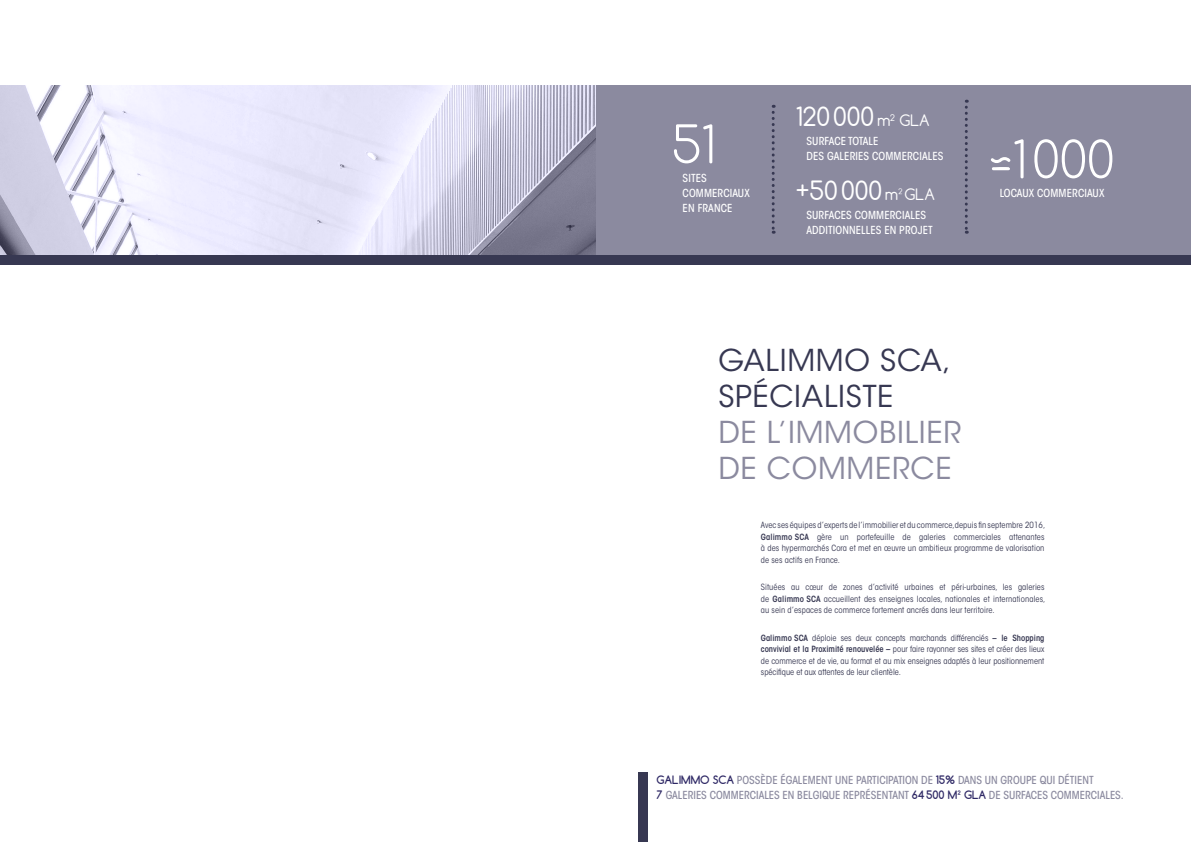
<style>
.page{position:relative;width:1191px;height:842px;background:#fff}
.page>*{position:absolute;margin:0;border:0;box-sizing:border-box;transform-origin:0 0}
.t1{font:300 50px "Comfortaa";color:#fff}
.t2{font:30px/36px "ITC Avant Garde Std";letter-spacing:.025em;color:#8b8a9f}
.t3{font:30px/36px "ITC Avant Garde Std";letter-spacing:.025em;color:#373852}
.t4{font:25px "Comfortaa";color:#fff}
.t5{font:500 condensed 11px/15px "ITC Avant Garde Std";color:#8b8a9f}
.t6{font:500 condensed 11px/15px "ITC Avant Garde Std";letter-spacing:.01em;color:#fff}
.t7{font:condensed 8.5px/11.5px "ITC Avant Garde Std";letter-spacing:.01em;color:#373852;text-align:justify}
.s1{font-size:15px}
.s2{font-weight:600}
.s3{font-family:"Comfortaa";font-weight:700;font-stretch:normal;color:#2e2865}
</style>
<div class="page">
<div style="left:0;top:86px;width:1191px;height:170px;background:#8b8a9f"></div>
<div style="left:638px;top:772px;width:9px;height:70px;background:#373852"></div>
<svg style="left:771px;top:105px;width:3px;height:129px"></svg>
<svg style="left:965px;top:100px;width:2px;height:134px"></svg>
<div style="left:0;top:255px;width:1191px;height:10px;background:#373852"></div>
<img style="left:0;top:85px;width:595px;height:170px">
<svg style="left:992px;top:167px;width:17px;height:3px"></svg>
<h1 class="t1" style="left:672px;top:113px;width:44px">51</h1>
<p class="t6" style="left:682px;top:171px;width:69px">SITES<br>COMMERCIAUX<br>EN FRANCE</p>
<h3 class="t4" style="left:796px;top:100px;width:135px">120000 <span class="s1">m</span><sup>2</sup> <span class="s1">GLA</span></h3>
<p class="t6" style="left:806px;top:133px;width:138px">SURFACE TOTALE<br>DES GALERIES COMMERCIALES</p>
<h3 class="t4" style="left:796px;top:175px;width:141px">+50000 <span class="s1">m²GLA</span></h3>
<p class="t6" style="left:806px;top:207px;width:128px">SURFACES COMMERCIALES<br>ADDITIONNELLES EN PROJET</p>
<h1 class="t1" style="left:989px;top:128px;width:127px">~1000</h1>
<p class="t6" style="left:999px;top:186px;width:106px">LOCAUX COMMERCIAUX</p>
<h2 class="t3" style="left:718px;top:343px;width:234px">GALIMMO SCA,<br>SPÉCIALISTE</h2>
<h2 class="t2" style="left:718px;top:415px;width:244px">DE L’IMMOBILIER<br>DE COMMERCE</h2>
<p class="t7" style="left:761px;top:519px;width:286px">Avec ses équipes d’experts de l’immobilier et du commerce,depuis fin septembre 2016, <span class="s2">Galimmo SCA</span> gère un portefeuille de galeries commerciales attenantes à des hypermarchés Cora et met en œuvre un ambitieux programme de valorisation de ses actifs en France.</p>
<p class="t7" style="left:761px;top:581px;width:286px">Situées au cœur de zones d’activité urbaines et péri-urbaines, les galeries de <span class="s2">Galimmo SCA</span> accueillent des enseignes locales, nationales et internationales, au sein d’espaces de commerce fortement ancrés dans leur territoire.</p>
<p class="t7" style="left:761px;top:632px;width:285px"><span class="s2">Galimmo SCA</span> déploie ses deux concepts marchands différenciés <span class="s2">– le Shopping convivial et la Proximité renouvelée –</span> pour faire rayonner ses sites et créer des lieux de commerce et de vie, au format et au mix enseignes adaptés à leur positionnement spécifique et aux attentes de leur clientèle.</p>
<p class="t5" style="left:656px;top:773px;width:468px"><span class="s3">GALIMMO SCA</span> POSSÈDE ÉGALEMENT UNE PARTICIPATION DE <span class="s3">15%</span> DANS UN GROUPE QUI DÉTIENT<br><span class="s3">7</span> GALERIES COMMERCIALES EN BELGIQUE REPRÉSENTANT <span class="s3">64500 M² GLA</span> DE SURFACES COMMERCIALES.</p>
</div>
